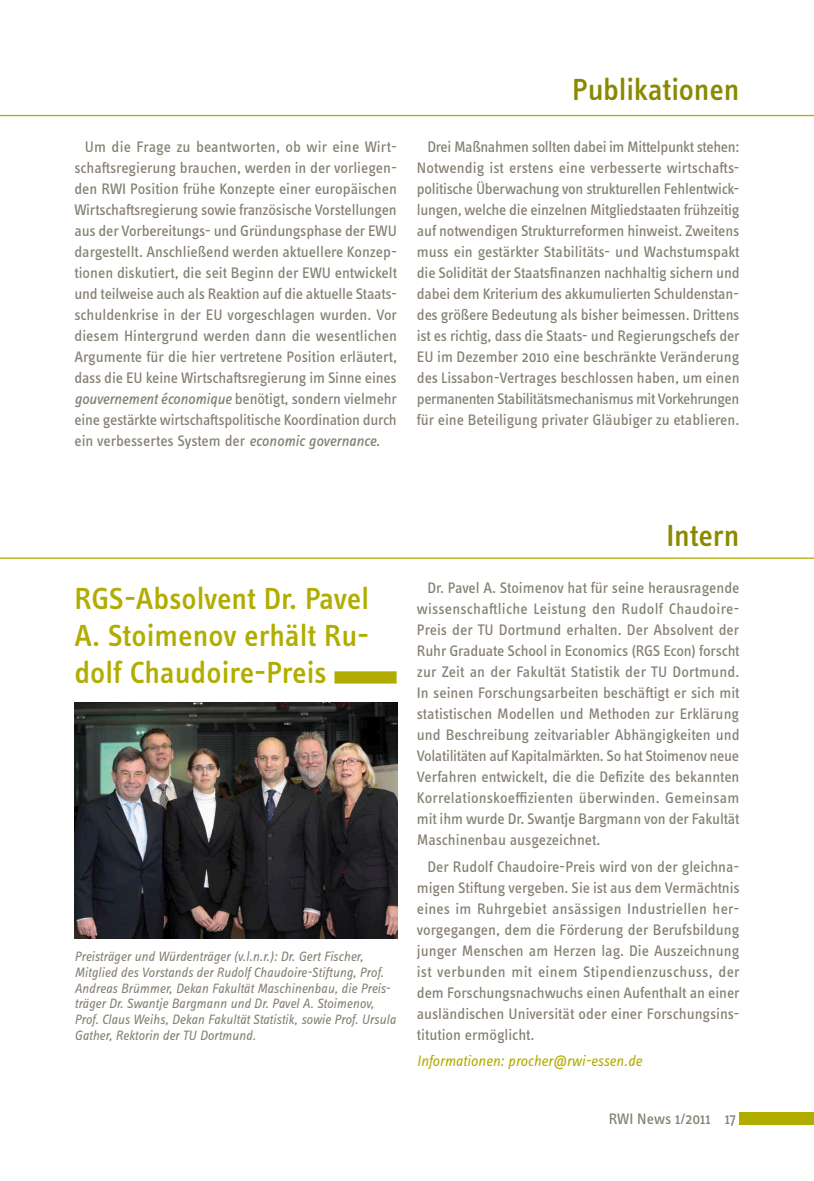
<style>
.page{position:relative;width:814px;height:1181px;background:#fff}
.page>*{position:absolute;margin:0;border:0;box-sizing:border-box;transform-origin:0 0}
.t1{font:500 31.5px/36.8px "Info OT Text";color:#b1ad00;text-align:justify}
.t2{font:500 31.5px "Info OT Text";letter-spacing:-.005em;color:#8a8900}
.t3{font:15.75px/21px "Info OT Text";letter-spacing:-.01em;color:#868073;text-align:justify}
.t4{font:italic 15.75px "Info OT Text";letter-spacing:-.005em;color:#b1ad00}
.t5{font:italic 14px/15.8px "Info OT Text";letter-spacing:-.005em;color:#868073}
.s1{font-style:italic}
</style>
<div class="page">
<div style="left:739px;top:1112px;width:75px;height:12px;background:#b1ad00"></div>
<hr style="left:0;top:115px;width:814px;height:1px;background:#b1ad00">
<div style="left:334px;top:671px;width:62px;height:12px;background:#b1ad00"></div>
<hr style="left:0;top:557px;width:814px;height:2px;background:#b1ad00">
<img style="left:74px;top:703px;width:323px;height:235px">
<p class="t3" style="left:74px;top:136px;width:324px;text-indent:10px">Um die Frage zu beantworten, ob wir eine Wirt&shy;schaftsregierung brauchen, werden in der vorliegen&shy;den RWI Position frühe Konzepte einer europäischen Wirtschaftsregierung sowie französische Vorstellungen aus der Vorbereitungs- und Gründungsphase der EWU dargestellt. Anschließend werden aktuellere Konzep&shy;tionen diskutiert, die seit Beginn der EWU entwickelt und teilweise auch als Reaktion auf die aktuelle Staats&shy;schuldenkrise in der EU vorgeschlagen wurden. Vor diesem Hintergrund werden dann die wesentlichen Argumente für die hier vertretene Position erläutert, dass die EU keine Wirtschaftsregierung im Sinne eines <span class="s1">gouvernement économique</span> benötigt, sondern vielmehr eine gestärkte wirtschaftspolitische Koordination durch ein verbessertes System der <span class="s1">economic governance</span>.</p>
<h1 class="t2" style="left:572px;top:70px;width:169px">Publikationen</h1>
<p class="t3" style="left:417px;top:136px;width:324px;text-align:left;text-indent:11px">Drei Maßnahmen sollten dabei im Mittelpunkt stehen:<br>Notwendig ist erstens eine verbesserte wirtschafts&shy;politische Überwachung von strukturellen Fehlentwick&shy;lungen, welche die einzelnen Mitgliedstaaten frühzeitig auf notwendigen Strukturreformen hinweist. Zweitens muss ein gestärkter Stabilitäts- und Wachstumspakt die Solidität der Staatsfinanzen nachhaltig sichern und dabei dem Kriterium des akkumulierten Schuldenstan&shy;des größere Bedeutung als bisher beimessen. Drittens ist es richtig, dass die Staats- und Regierungschefs der EU im Dezember 2010 eine beschränkte Veränderung des Lissabon-Vertrages beschlossen haben, um einen permanenten Stabilitätsmechanismus mit Vorkehrungen für eine Beteiligung privater Gläubiger zu etablieren.</p>
<h1 class="t1" style="left:74px;top:580px;width:296px">RGS-Absolvent Dr. Pavel A. Stoimenov erhält Ru&shy;dolf Chaudoire-Preis</h1>
<p class="t5" style="left:74px;top:948px;width:323px">Preisträger und Würdenträger (v.l.n.r.): Dr. Gert Fischer, Mitglied des Vorstands der Rudolf Chaudoire-Stiftung, Prof.<br>Andreas Brümmer, Dekan Fakultät Maschinenbau, die Preis&shy;träger Dr. Swantje Bargmann und Dr. Pavel A. Stoimenov, Prof. Claus Weihs, Dekan Fakultät Statistik, sowie Prof. Ursula Gather, Rektorin der TU Dortmund.</p>
<h1 class="t2" style="left:666px;top:516px;width:75px">Intern</h1>
<p class="t3" style="left:417px;top:577px;width:324px;text-indent:11px">Dr. Pavel A. Stoimenov hat für seine herausragende wissenschaftliche Leistung den Rudolf Chaudoire-Preis der TU Dortmund erhalten. Der Absolvent der Ruhr Graduate School in Economics (RGS Econ) forscht zur Zeit an der Fakultät Statistik der TU Dortmund.<br>In seinen Forschungsarbeiten beschäftigt er sich mit statistischen Modellen und Methoden zur Erklärung und Beschreibung zeitvariabler Abhängigkeiten und Volatilitäten auf Kapitalmärkten. So hat Stoimenov neue Verfahren entwickelt, die die Defizite des bekannten Korrelationskoeffizienten überwinden. Gemeinsam mit ihm wurde Dr. Swantje Bargmann von der Fakultät Maschinenbau ausgezeichnet.</p>
<p class="t3" style="left:417px;top:855px;width:324px;text-indent:11px">Der Rudolf Chaudoire-Preis wird von der gleichna&shy;migen Stiftung vergeben. Sie ist aus dem Vermächtnis eines im Ruhrgebiet ansässigen Industriellen her&shy;vorgegangen, dem die Förderung der Berufsbildung junger Menschen am Herzen lag. Die Auszeichnung ist verbunden mit einem Stipendienzuschuss, der dem Forschungsnachwuchs einen Aufenthalt an einer ausländischen Universität oder einer Forschungsins&shy;titution ermöglicht.</p>
<p class="t4" style="left:417px;top:1051px;width:226px">Informationen: procher@rwi-essen.de</p>
<p class="t3" style="left:608px;top:1107px;width:129px">RWI News 1/2011 17</p>
</div>
